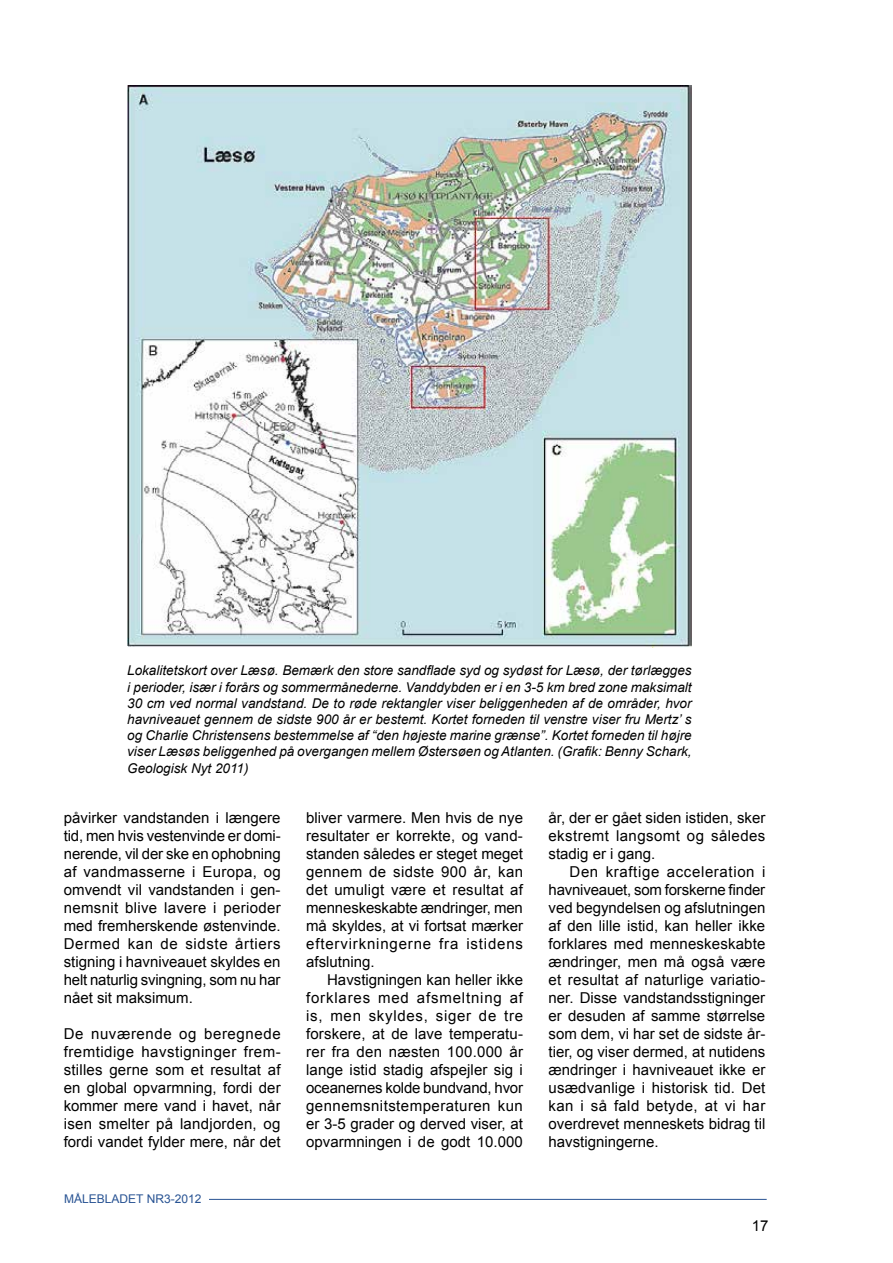
<style>
.page{position:relative;width:893px;height:1263px;background:#fff}
.page>*{position:absolute;margin:0;border:0;box-sizing:border-box;transform-origin:0 0}
.t1{font:15px/18px "Arial";color:#000;text-align:justify}
.t2{font:italic 13.5px/16.2px "Arial";color:#000;text-align:justify}
.t3{font:12px "Arial";color:#285393}
</style>
<div class="page">
<hr style="left:209px;top:1199px;width:558px;height:1px;background:#285393">
<img style="left:127px;top:85px;width:565px;height:562px">
<p class="t2" style="left:127px;top:663px;width:566px">Lokalitetskort over Læsø. Bemærk den store sandflade syd og sydøst for Læsø, der tørlægges i perioder, især i forårs og sommermånederne. Vanddybden er i en 3-5 km bred zone maksimalt 30 cm ved normal vandstand. De to røde rektangler viser beliggenheden af de områder, hvor havniveauet gennem de sidste 900 år er bestemt. Kortet forneden til venstre viser fru Mertz’ s og Charlie Christensens bestemmelse af “den højeste marine grænse”. Kortet forneden til højre viser Læsøs beliggenhed på overgangen mellem Østersøen og Atlanten. (Grafik: Benny Schark, Geologisk Nyt 2011)</p>
<p class="t1" style="left:64px;top:809px;width:218px">påvirker vandstanden i længere tid, men hvis vestenvinde er domi&shy;nerende, vil der ske en ophobning af vandmasserne i Europa, og omvendt vil vandstanden i gen&shy;nemsnit blive lavere i perioder med fremherskende østenvinde.<br>Dermed kan de sidste årtiers stigning i havniveauet skyldes en helt naturlig svingning, som nu har nået sit maksimum.</p>
<p class="t1" style="left:64px;top:1025px;width:218px">De nuværende og beregnede fremtidige havstigninger frem&shy;stilles gerne som et resultat af en global opvarmning, fordi der kommer mere vand i havet, når isen smelter på landjorden, og fordi vandet fylder mere, når det</p>
<p class="t3" style="left:64px;top:1191px;width:139px">MÅLEBLADET NR3-2012</p>
<p class="t1" style="left:306px;top:809px;width:218px">bliver varmere. Men hvis de nye resultater er korrekte, og vand&shy;standen således er steget meget gennem de sidste 900 år, kan det umuligt være et resultat af menneskeskabte ændringer, men må skyldes, at vi fortsat mærker eftervirkningerne fra istidens afslutning.</p>
<p class="t1" style="left:306px;top:971px;width:218px;text-indent:21px">Havstigningen kan heller ikke forklares med afsmeltning af is, men skyldes, siger de tre forskere, at de lave temperatu&shy;rer fra den næsten 100.000 år lange istid stadig afspejler sig i oceanernes kolde bundvand, hvor gennemsnitstemperaturen kun er 3-5 grader og derved viser, at opvarmningen i de godt 10.000</p>
<p class="t1" style="left:548px;top:809px;width:218px">år, der er gået siden istiden, sker ekstremt langsomt og således stadig er i gang.</p>
<p class="t1" style="left:548px;top:863px;width:218px;text-indent:21px">Den kraftige acceleration i havniveauet, som forskerne finder ved begyndelsen og afslutningen af den lille istid, kan heller ikke forklares med menneskeskabte ændringer, men må også være et resultat af naturlige variatio&shy;ner. Disse vandstandsstigninger er desuden af samme størrelse som dem, vi har set de sidste år&shy;tier, og viser dermed, at nutidens ændringer i havniveauet ikke er usædvanlige i historisk tid. Det kan i så fald betyde, at vi har overdrevet menneskets bidrag til havstigningerne.</p>
<p class="t1" style="left:752px;top:1217px;width:18px">17</p>
</div>
